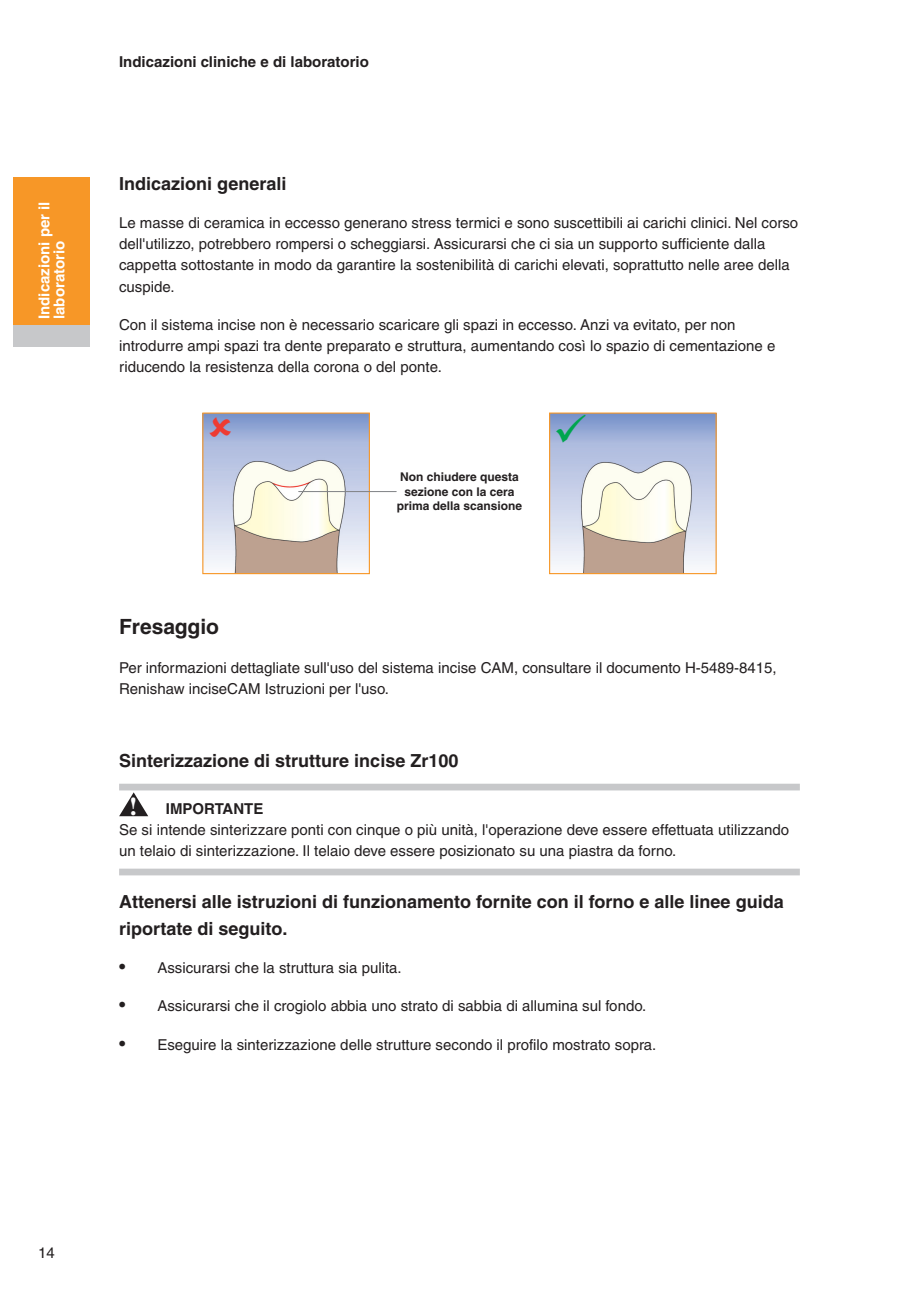
<style>
.page{position:relative;width:919px;height:1289px;background:#fff}
.page>*{position:absolute;margin:0;border:0;box-sizing:border-box;transform-origin:0 0}
.t1{font:700 25.5px "Times";color:#fff}
.t2{font:700 21px "Helvetica";color:#231f20}
.t3{font:700 18px/27px "Helvetica";color:#231f20}
.t4{font:15px/21px "Helvetica";color:#231f20}
.t5{font:700 15px "Helvetica";color:#231f20}
.t6{font:700 15px/15px "Helvetica";color:#fff}
.t7{font:700 12px/14.4px "Helvetica";color:#231f20;text-align:center}
.s1{font-size:18px}
</style>
<div class="page">
<div style="left:13px;top:177px;width:76px;height:148px;background:#f79727"></div>
<div style="left:13px;top:325px;width:76px;height:22px;background:#c7c8ca"></div>
<img style="left:204px;top:414px;width:164px;height:158px">
<div style="left:202px;top:412px;width:168px;height:162px;border:1px solid #f79727"></div>
<img style="left:551px;top:414px;width:163px;height:158px">
<div style="left:549px;top:412px;width:167px;height:162px;border:1px solid #f79727"></div>
<svg style="left:119px;top:792px;width:29px;height:24px"></svg>
<div style="left:119px;top:783px;width:680px;height:7px;background:#c7c8ca"></div>
<div style="left:119px;top:868px;width:680px;height:7px;background:#c7c8ca"></div>
<hr style="left:298px;top:491px;width:98px;height:1px;background:#808285">
<svg style="left:210px;top:416px;width:21px;height:20px"></svg>
<svg style="left:556px;top:414px;width:29px;height:28px"></svg>
<p class="t6" style="left:36px;top:319px;width:119px;rotate:-90deg">Indicazioni per il laboratorio</p>
<p class="t5" style="left:119px;top:52px;width:251px">Indicazioni cliniche e di laboratorio</p>
<p class="t3" style="left:119px;top:170px;width:169px">Indicazioni generali</p>
<p class="t4" style="left:119px;top:213px;width:680px">Le masse di ceramica in eccesso generano stress termici e sono suscettibili ai carichi clinici. Nel corso dell'utilizzo, potrebbero rompersi o scheggiarsi. Assicurarsi che ci sia un supporto sufficiente dalla cappetta sottostante in modo da garantire la sostenibilità di carichi elevati, soprattutto nelle aree della cuspide.</p>
<p class="t4" style="left:119px;top:314px;width:657px">Con il sistema incise non è necessario scaricare gli spazi in eccesso. Anzi va evitato, per non introdurre ampi spazi tra dente preparato e struttura, aumentando così lo spazio di cementazione e riducendo la resistenza della corona o del ponte.</p>
<p class="t7" style="left:397px;top:470px;width:127px">Non chiudere questa sezione con la cera prima della scansione</p>
<h2 class="t2" style="left:119px;top:614px;width:101px">Fresaggio</h2>
<p class="t4" style="left:119px;top:656px;width:659px">Per informazioni dettagliate sull'uso del sistema incise CAM, consultare il documento H-5489-8415,<br>Renishaw inciseCAM Istruzioni per l'uso.</p>
<p class="t3" style="left:119px;top:747px;width:341px">Sinterizzazione di strutture incise Zr100</p>
<p class="t5" style="left:166px;top:799px;width:99px">IMPORTANTE</p>
<p class="t4" style="left:119px;top:819px;width:671px">Se si intende sinterizzare ponti con cinque o più unità, l'operazione deve essere effettuata utilizzando un telaio di sinterizzazione. Il telaio deve essere posizionato su una piastra da forno.</p>
<p class="t3" style="left:119px;top:888px;width:666px">Attenersi alle istruzioni di funzionamento fornite con il forno e alle linee guida riportate di seguito.</p>
<p class="t4" style="left:119px;top:957px;width:284px"><span class="s1">•</span> Assicurarsi che la struttura sia pulita.</p>
<p class="t4" style="left:119px;top:995px;width:528px"><span class="s1">•</span> Assicurarsi che il crogiolo abbia uno strato di sabbia di allumina sul fondo.</p>
<p class="t4" style="left:119px;top:1033px;width:538px"><span class="s1">•</span> Eseguire la sinterizzazione delle strutture secondo il profilo mostrato sopra.</p>
<h1 class="t1" style="left:129px;top:791px;width:10px">!</h1>
<p class="t4" style="left:38px;top:1242px;width:18px">14</p>
</div>
